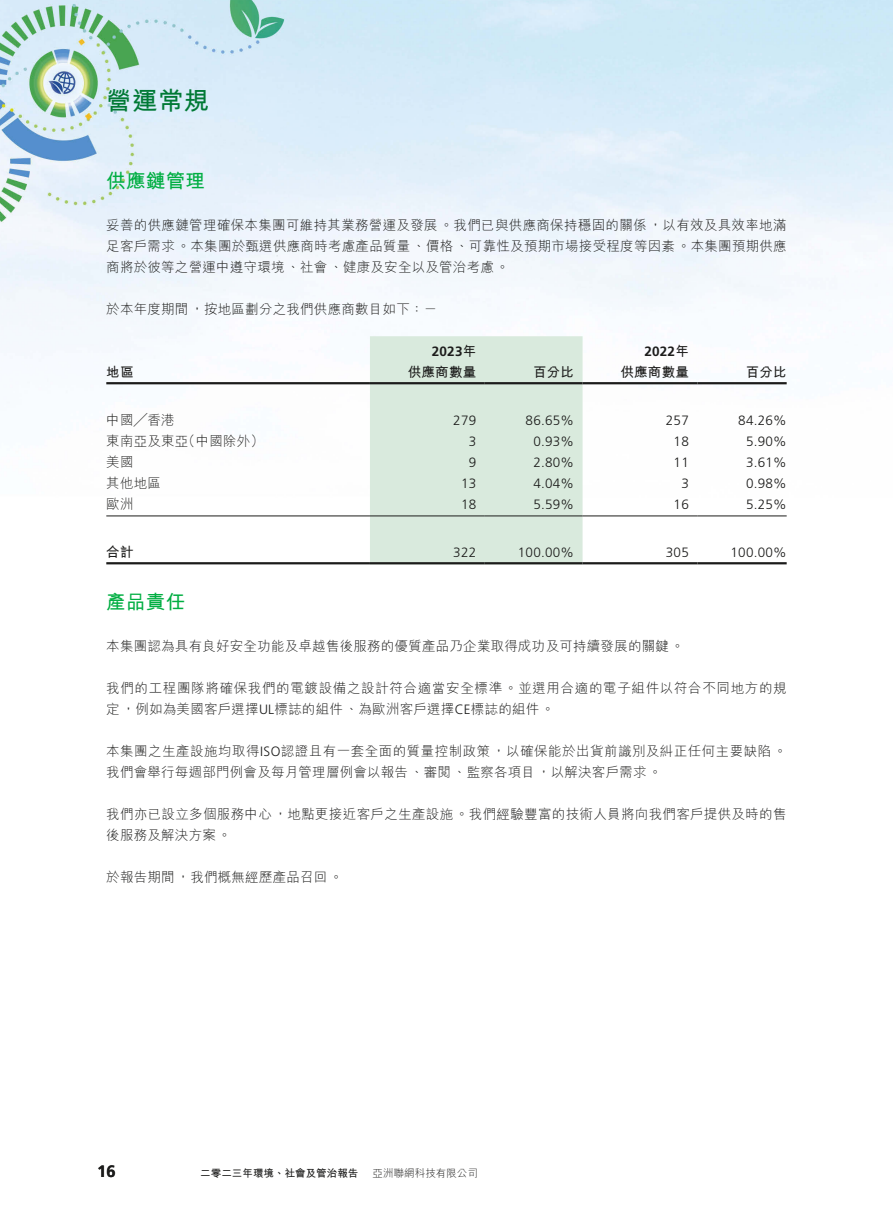
<style>
.page{position:relative;width:893px;height:1212px;background:#fff}
.page>*{position:absolute;margin:0;border:0;box-sizing:border-box;transform-origin:0 0}
.t1{font:700 25.5px "M Hei HK";color:#007935}
.t2{font:700 19.5px "M Hei HK";letter-spacing:.015em;color:#00ae42}
.t3{font:700 16.5px "Frutiger LT Std";color:#1c1c1b}
.t4{font:300 13.5px/21px "M Hei HK";letter-spacing:.015em;color:#1c1c1b;text-align:justify}
.t5{font:300 13.5px "Frutiger LT Std";letter-spacing:.015em;color:#1c1c1b}
.t6{font:300 13.5px/21px "M Hei HK";letter-spacing:.035em;color:#1c1c1b}
.t7{font:300 13.5px/21px "M Hei HK";letter-spacing:.05em;color:#1c1c1b}
.t8{font:700 13.5px "M Hei HK";letter-spacing:.015em;color:#1c1c1b}
.t9{font:700 13.5px "Frutiger LT Std";letter-spacing:.015em;color:#1c1c1b}
.t10{font:700 10.5px "M Hei HK";letter-spacing:.005em;color:#1c1c1b}
.t11{font:300 10.5px "M Hei HK";letter-spacing:.005em;color:#1c1c1b}
.s1{font-family:"M Hei HK"}
.s2{font-family:"Frutiger LT Std"}
</style>
<div class="page">
<img style="left:0;top:0;width:893px;height:565px">
<div style="left:370px;top:336px;width:213px;height:226px;background:#d9eadd"></div>
<hr style="left:106px;top:382px;width:264px;height:2px;background:#1c1c1b">
<hr style="left:370px;top:382px;width:115px;height:2px;background:#1c1c1b">
<hr style="left:485px;top:382px;width:98px;height:2px;background:#1c1c1b">
<hr style="left:583px;top:382px;width:114px;height:2px;background:#1c1c1b">
<hr style="left:697px;top:382px;width:90px;height:2px;background:#1c1c1b">
<hr style="left:106px;top:515px;width:264px;height:1px;background:#1c1c1b">
<hr style="left:370px;top:515px;width:115px;height:1px;background:#1c1c1b">
<hr style="left:485px;top:515px;width:98px;height:1px;background:#1c1c1b">
<hr style="left:583px;top:515px;width:114px;height:1px;background:#1c1c1b">
<hr style="left:697px;top:515px;width:90px;height:1px;background:#1c1c1b">
<hr style="left:106px;top:562px;width:264px;height:2px;background:#1c1c1b">
<hr style="left:370px;top:562px;width:115px;height:2px;background:#1c1c1b">
<hr style="left:485px;top:562px;width:98px;height:2px;background:#1c1c1b">
<hr style="left:583px;top:562px;width:114px;height:2px;background:#1c1c1b">
<hr style="left:697px;top:562px;width:90px;height:2px;background:#1c1c1b">
<h1 class="t1" style="left:106px;top:82px;width:105px">營運常規</h1>
<h2 class="t2" style="left:106px;top:166px;width:100px">供應鏈管理</h2>
<p class="t4" style="left:106px;top:214px;width:682px">妥善的供應鏈管理確保本集團可維持其業務營運及發展。我們已與供應商保持穩固的關係，以有效及具效率地滿足客戶需求。本集團於甄選供應商時考慮產品質量、價格、可靠性及預期市場接受程度等因素。本集團預期供應商將於彼等之營運中遵守環境、社會、健康及安全以及管治考慮。</p>
<p class="t4" style="left:106px;top:298px;width:332px">於本年度期間，按地區劃分之我們供應商數目如下：－</p>
<p class="t8" style="left:106px;top:362px;width:29px">地區</p>
<p class="t9" style="left:432px;top:343px;width:46px">2023<span class="s1">年</span></p>
<p class="t8" style="left:408px;top:362px;width:70px">供應商數量</p>
<p class="t8" style="left:533px;top:362px;width:42px">百分比</p>
<p class="t9" style="left:644px;top:343px;width:46px">2022<span class="s1">年</span></p>
<p class="t8" style="left:620px;top:362px;width:70px">供應商數量</p>
<p class="t8" style="left:746px;top:362px;width:42px">百分比</p>
<p class="t4" style="left:106px;top:409px;width:70px">中國╱香港</p>
<p class="t5" style="left:453px;top:412px;width:24px">279</p>
<p class="t5" style="left:526px;top:412px;width:50px">86.65%</p>
<p class="t5" style="left:666px;top:412px;width:24px">257</p>
<p class="t5" style="left:738px;top:412px;width:50px">84.26%</p>
<p class="t4" style="left:106px;top:430px;width:159px">東南亞及東亞（中國除外）</p>
<p class="t5" style="left:469px;top:433px;width:9px">3</p>
<p class="t5" style="left:533px;top:433px;width:42px">0.93%</p>
<p class="t5" style="left:674px;top:433px;width:17px">18</p>
<p class="t5" style="left:746px;top:433px;width:42px">5.90%</p>
<p class="t4" style="left:106px;top:451px;width:29px">美國</p>
<p class="t5" style="left:469px;top:454px;width:9px">9</p>
<p class="t5" style="left:533px;top:454px;width:42px">2.80%</p>
<p class="t5" style="left:674px;top:454px;width:17px">11</p>
<p class="t5" style="left:746px;top:454px;width:42px">3.61%</p>
<p class="t4" style="left:106px;top:472px;width:56px">其他地區</p>
<p class="t5" style="left:461px;top:475px;width:17px">13</p>
<p class="t5" style="left:533px;top:475px;width:42px">4.04%</p>
<p class="t5" style="left:681px;top:475px;width:9px">3</p>
<p class="t5" style="left:746px;top:475px;width:42px">0.98%</p>
<p class="t4" style="left:106px;top:493px;width:29px">歐洲</p>
<p class="t5" style="left:461px;top:496px;width:17px">18</p>
<p class="t5" style="left:533px;top:496px;width:42px">5.59%</p>
<p class="t5" style="left:674px;top:496px;width:17px">16</p>
<p class="t5" style="left:746px;top:496px;width:42px">5.25%</p>
<p class="t8" style="left:106px;top:542px;width:29px">合計</p>
<p class="t5" style="left:453px;top:544px;width:24px">322</p>
<p class="t5" style="left:518px;top:544px;width:58px">100.00%</p>
<p class="t5" style="left:666px;top:544px;width:24px">305</p>
<p class="t5" style="left:730px;top:544px;width:58px">100.00%</p>
<h2 class="t2" style="left:106px;top:588px;width:80px">產品責任</h2>
<p class="t4" style="left:106px;top:635px;width:580px">本集團認為具有良好安全功能及卓越售後服務的優質產品乃企業取得成功及可持續發展的關鍵。</p>
<p class="t7" style="left:106px;top:677px;width:682px">我們的工程團隊將確保我們的電鍍設備之設計符合適當安全標準。並選用合適的電子組件以符合不同地方的規定，例如為美國客戶選擇<span class="s2">UL</span>標誌的組件、為歐洲客戶選擇<span class="s2">CE</span>標誌的組件。</p>
<p class="t6" style="left:106px;top:740px;width:682px">本集團之生產設施均取得<span class="s2">ISO</span>認證且有一套全面的質量控制政策，以確保能於出貨前識別及糾正任何主要缺陷。我們會舉行每週部門例會及每月管理層例會以報告、審閱、監察各項目，以解決客戶需求。</p>
<p class="t4" style="left:106px;top:803px;width:682px">我們亦已設立多個服務中心，地點更接近客戶之生產設施。我們經驗豐富的技術人員將向我們客戶提供及時的售後服務及解決方案。</p>
<p class="t4" style="left:106px;top:866px;width:238px">於報告期間，我們概無經歷產品召回。</p>
<p class="t3" style="left:97px;top:1161px;width:20px">16</p>
<p class="t10" style="left:200px;top:1165px;width:160px">二零二三年環境、社會及管治報告</p>
<p class="t11" style="left:373px;top:1165px;width:107px">亞洲聯網科技有限公司</p>
</div>
